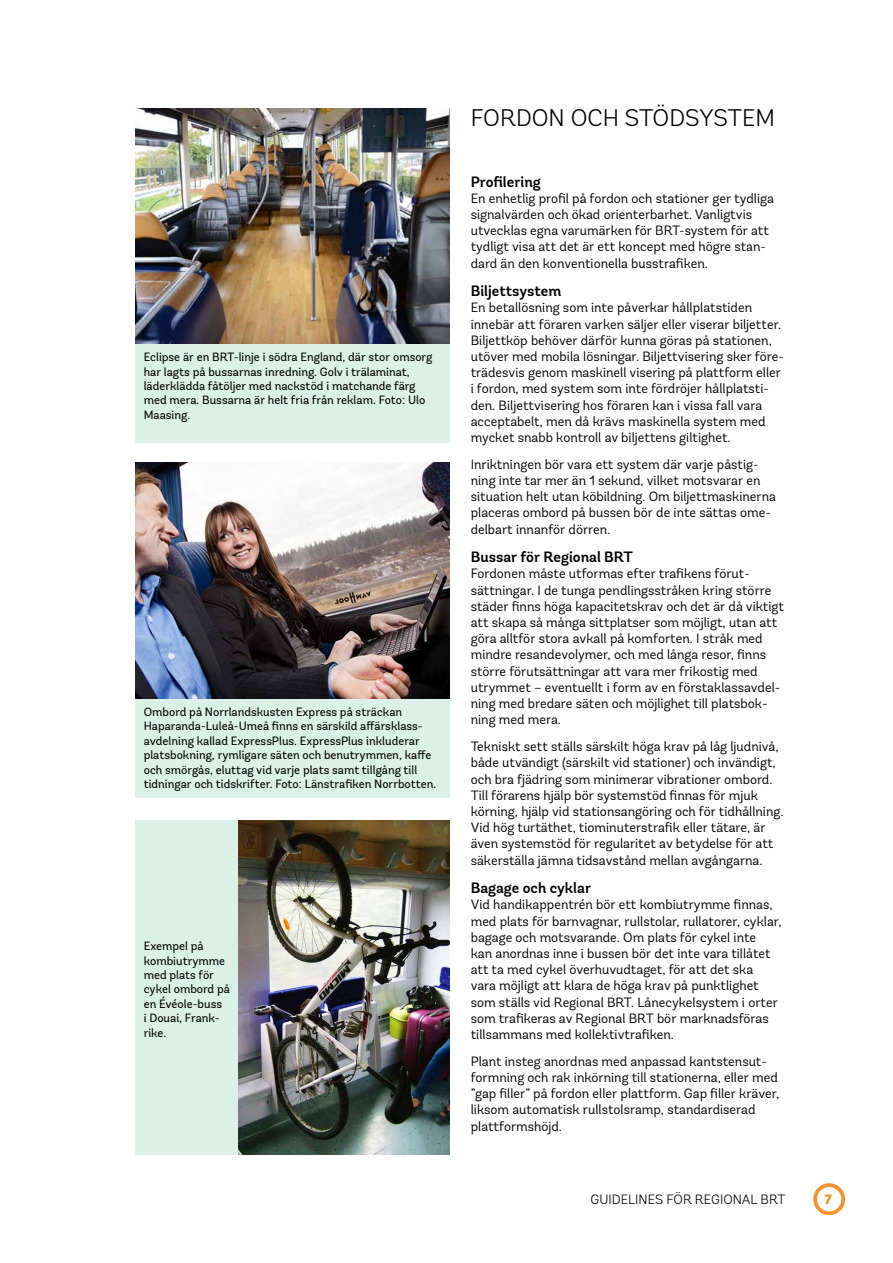
<style>
.page{position:relative;width:893px;height:1263px;background:#fff}
.page>*{position:absolute;margin:0;border:0;box-sizing:border-box;transform-origin:0 0}
.t1{font:300 24px "Andes Rounded";color:#000}
.t2{font:600 15px "Andes Rounded";color:#000}
.t3{font:13.5px/16.2px "Andes Rounded";color:#000}
.t4{font:300 13.5px "Andes Rounded";color:#000}
.t5{font:900 13.5px "Andes Rounded";color:#f59131}
.t6{font:12px/14.4px "Andes Rounded";color:#000}
</style>
<div class="page">
<div style="left:813px;top:1183px;width:32px;height:32px;border:4px solid #f59131;border-radius:50%"></div>
<div style="left:135px;top:108px;width:314px;height:335px;background:#dbf0e6"></div>
<div style="left:135px;top:463px;width:314px;height:334px;background:#dbf0e6"></div>
<div style="left:135px;top:820px;width:314px;height:335px;background:#dbf0e6"></div>
<img style="left:135px;top:108px;width:314px;height:236px">
<img style="left:239px;top:821px;width:210px;height:334px">
<img style="left:135px;top:463px;width:314px;height:235px">
<p class="t6" style="left:144px;top:350px;width:290px">Eclipse är en BRT-linje i södra England, där stor omsorg har lagts på bussarnas inredning. Golv i trälaminat, läderklädda fåtöljer med nackstöd i matchande färg med mera. Bussarna är helt fria från reklam. Foto: Ulo Maasing.</p>
<p class="t6" style="left:144px;top:705px;width:294px">Ombord på Norrlandskusten Express på sträckan Haparanda-Luleå-Umeå finns en särskild affärsklass&shy;avdelning kallad ExpressPlus. ExpressPlus inkluderar platsbokning, rymligare säten och benutrymmen, kaffe och smörgås, eluttag vid varje plats samt tillgång till tidningar och tidskrifter. Foto: Länstrafiken Norrbotten.</p>
<p class="t6" style="left:144px;top:939px;width:88px">Exempel på kombiutrymme med plats för cykel ombord på en Évéole-buss<br>i Douai, Frank&shy;rike.</p>
<h1 class="t1" style="left:471px;top:103px;width:306px">FORDON OCH STÖDSYSTEM</h1>
<p class="t2" style="left:471px;top:172px;width:72px">Profilering</p>
<p class="t3" style="left:471px;top:190px;width:305px">En enhetlig profil på fordon och stationer ger tydliga signalvärden och ökad orienterbarhet. Vanligtvis utvecklas egna varumärken för BRT-system för att tydligt visa att det är ett koncept med högre stan&shy;dard än den konventionella busstrafiken.</p>
<p class="t2" style="left:471px;top:282px;width:92px">Biljettsystem</p>
<p class="t3" style="left:471px;top:300px;width:315px">En betallösning som inte påverkar hållplatstiden innebär att föraren varken säljer eller viserar biljetter.<br>Biljettköp behöver därför kunna göras på stationen, utöver med mobila lösningar. Biljettvisering sker före&shy;trädesvis genom maskinell visering på plattform eller i fordon, med system som inte fördröjer hållplatsti&shy;den. Biljettvisering hos föraren kan i vissa fall vara acceptabelt, men då krävs maskinella system med mycket snabb kontroll av biljettens giltighet.</p>
<p class="t3" style="left:471px;top:456px;width:307px">Inriktningen bör vara ett system där varje påstig&shy;ning inte tar mer än 1 sekund, vilket motsvarar en situation helt utan köbildning. Om biljettmaskinerna placeras ombord på bussen bör de inte sättas ome&shy;delbart innanför dörren.</p>
<p class="t2" style="left:471px;top:548px;width:164px">Bussar för Regional BRT</p>
<p class="t3" style="left:471px;top:566px;width:315px">Fordonen måste utformas efter trafikens förut&shy;sättningar. I de tunga pendlingsstråken kring större städer finns höga kapacitetskrav och det är då viktigt att skapa så många sittplatser som möjligt, utan att göra alltför stora avkall på komforten. I stråk med mindre resandevolymer, och med långa resor, finns större förutsättningar att vara mer frikostig med utrymmet – eventuellt i form av en förstaklassavdel&shy;ning med bredare säten och möjlighet till platsbok&shy;ning med mera.</p>
<p class="t3" style="left:471px;top:738px;width:314px">Tekniskt sett ställs särskilt höga krav på låg ljudnivå, både utvändigt (särskilt vid stationer) och invändigt, och bra fjädring som minimerar vibrationer ombord.<br>Till förarens hjälp bör systemstöd finnas för mjuk körning, hjälp vid stationsangöring och för tidhållning.<br>Vid hög turtäthet, tiominuterstrafik eller tätare, är även systemstöd för regularitet av betydelse för att säkerställa jämna tidsavstånd mellan avgångarna.</p>
<p class="t2" style="left:471px;top:879px;width:122px">Bagage och cyklar</p>
<p class="t3" style="left:471px;top:897px;width:312px">Vid handikappentrén bör ett kombiutrymme finnas, med plats för barnvagnar, rullstolar, rullatorer, cyklar, bagage och motsvarande. Om plats för cykel inte<br>kan anordnas inne i bussen bör det inte vara tillåtet att ta med cykel överhuvudtaget, för att det ska vara möjligt att klara de höga krav på punktlighet som ställs vid Regional BRT. Lånecykelsystem i orter som trafikeras av Regional BRT bör marknadsföras tillsammans med kollektivtrafiken.</p>
<p class="t3" style="left:471px;top:1053px;width:310px">Plant insteg anordnas med anpassad kantstensut&shy;formning och rak inkörning till stationerna, eller med ”gap filler” på fordon eller plattform. Gap filler kräver, liksom automatisk rullstolsramp, standardiserad plattformshöjd.</p>
<p class="t4" style="left:590px;top:1191px;width:196px">GUIDELINES FÖR REGIONAL BRT</p>
<p class="t5" style="left:824px;top:1191px;width:9px">7</p>
</div>
